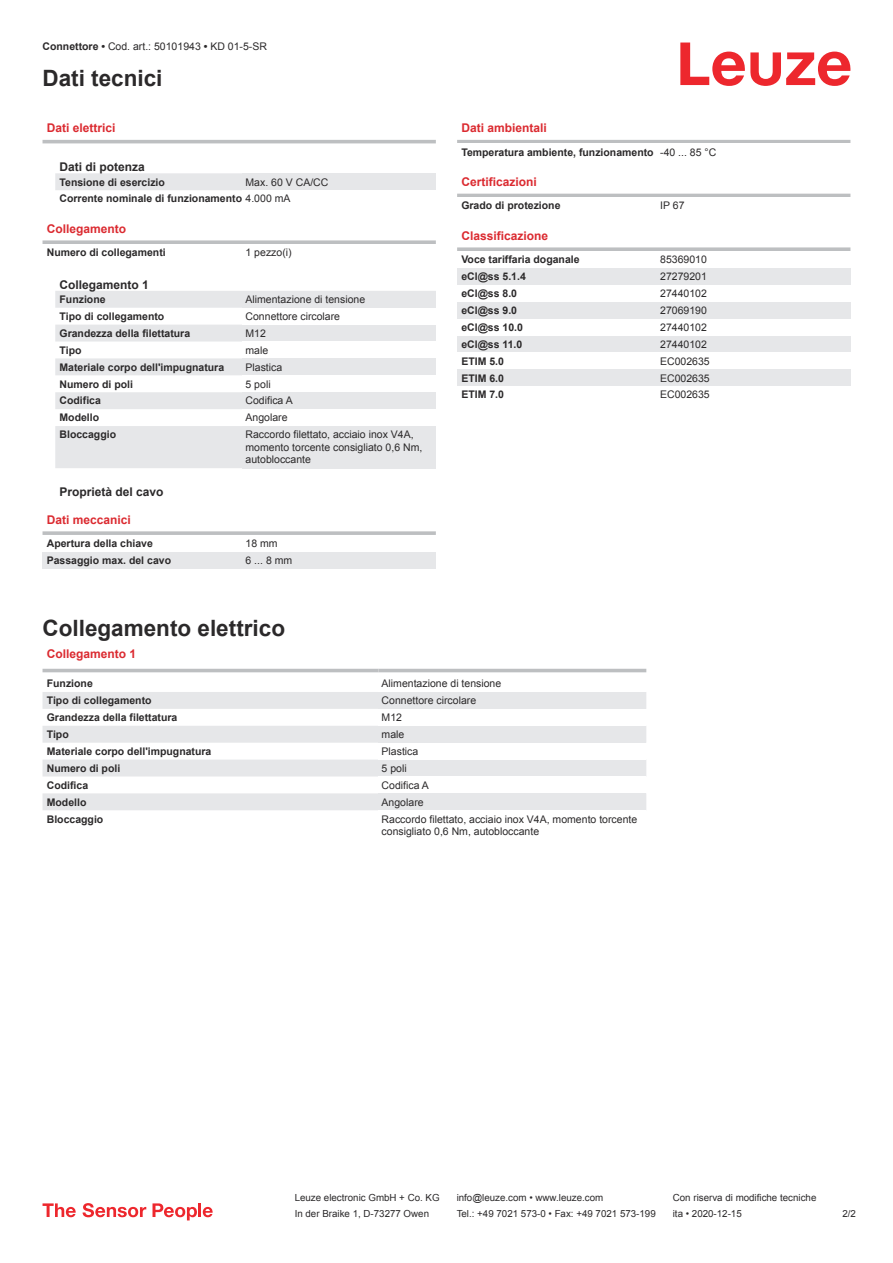
<style>
.page{position:relative;width:893px;height:1263px;background:#fff}
.page>*{position:absolute;margin:0;border:0;box-sizing:border-box;transform-origin:0 0}
.t1{font:700 22.5px "Arial";color:#2b292a}
.t2{font:700 12px "Arial";color:#db2a30}
.t3{font:700 12px "Arial";color:#2b292a}
.t4{font:700 10.5px/17px "Arial";color:#2b292a}
.t5{font:10.5px/12.6px "Arial";color:#2b292a}
.t6{font:9.75px "Arial";color:#2b292a}
.s1{font-weight:700}
.s2{font-weight:400}
</style>
<div class="page">
<svg style="left:680px;top:43px;width:170px;height:43px"></svg>
<svg style="left:55px;top:173px;width:381px;height:296px"></svg>
<hr style="left:43px;top:140px;width:393px;height:3px;background:#bdbfc1">
<div style="left:242px;top:173px;width:194px;height:17px;background:#e6e7e9"></div>
<div style="left:242px;top:190px;width:194px;height:17px;background:#fff"></div>
<div style="left:43px;top:224px;width:393px;height:18px;background:#fff"></div>
<svg style="left:43px;top:240px;width:393px;height:4px;background:#c4c6c7"></svg>
<div style="left:43px;top:244px;width:199px;height:17px;background:#fff"></div>
<div style="left:242px;top:244px;width:194px;height:17px;background:#fff"></div>
<div style="left:242px;top:291px;width:194px;height:17px;background:#e6e7e9"></div>
<div style="left:242px;top:308px;width:194px;height:17px;background:#fff"></div>
<div style="left:242px;top:325px;width:194px;height:16px;background:#e6e7e9"></div>
<div style="left:242px;top:341px;width:194px;height:17px;background:#fff"></div>
<div style="left:242px;top:358px;width:194px;height:17px;background:#e6e7e9"></div>
<div style="left:242px;top:375px;width:194px;height:17px;background:#fff"></div>
<div style="left:242px;top:392px;width:194px;height:17px;background:#e6e7e9"></div>
<div style="left:242px;top:409px;width:194px;height:17px;background:#fff"></div>
<div style="left:242px;top:426px;width:194px;height:42px;background:#e6e7e9"></div>
<svg style="left:43px;top:531px;width:393px;height:4px;background:#c3c5c7"></svg>
<div style="left:43px;top:552px;width:199px;height:17px;background:#e6e7e9"></div>
<div style="left:242px;top:552px;width:194px;height:17px;background:#e6e7e9"></div>
<svg style="left:43px;top:668px;width:603px;height:5px"></svg>
<svg style="left:43px;top:692px;width:335px;height:118px;fill:#e6e7e9"></svg>
<hr style="left:43px;top:669px;width:335px;height:3px;background:#bdbfc1">
<hr style="left:378px;top:669px;width:268px;height:3px;background:#bdbfc1">
<div style="left:378px;top:692px;width:268px;height:17px;background:#e6e7e9"></div>
<div style="left:378px;top:726px;width:268px;height:17px;background:#e6e7e9"></div>
<div style="left:378px;top:759px;width:268px;height:17px;background:#e6e7e9"></div>
<div style="left:378px;top:793px;width:268px;height:17px;background:#e6e7e9"></div>
<hr style="left:457px;top:140px;width:393px;height:3px;background:#bdbfc1">
<hr style="left:457px;top:194px;width:393px;height:3px;background:#bdbfc1">
<svg style="left:457px;top:247px;width:393px;height:4px;background:#c4c6c7"></svg>
<div style="left:457px;top:268px;width:200px;height:17px;background:#e6e7e9"></div>
<div style="left:657px;top:268px;width:193px;height:17px;background:#e6e7e9"></div>
<div style="left:457px;top:302px;width:200px;height:17px;background:#e6e7e9"></div>
<div style="left:657px;top:302px;width:193px;height:17px;background:#e6e7e9"></div>
<div style="left:457px;top:336px;width:200px;height:16px;background:#e6e7e9"></div>
<div style="left:657px;top:336px;width:193px;height:16px;background:#e6e7e9"></div>
<div style="left:457px;top:369px;width:200px;height:17px;background:#e6e7e9"></div>
<div style="left:657px;top:369px;width:193px;height:17px;background:#e6e7e9"></div>
<svg style="left:43px;top:1203px;width:33px;height:14px"></svg>
<svg style="left:83px;top:1203px;width:63px;height:14px"></svg>
<svg style="left:153px;top:1203px;width:44px;height:17px"></svg>
<hr style="left:198px;top:1203px;width:3px;height:14px;background:#ed272d">
<svg style="left:203px;top:1207px;width:10px;height:10px"></svg>
<p class="t5" style="left:43px;top:41px;width:226px"><span class="s1">Connettore •</span> Cod. art.: 50101943 <span class="s1">•</span> KD 01-5-SR</p>
<h1 class="t1" style="left:43px;top:70px;width:122px">Dati tecnici</h1>
<p class="t2" style="left:47px;top:123px;width:70px">Dati elettrici</p>
<p class="t3" style="left:60px;top:162px;width:87px">Dati di potenza</p>
<p class="t4" style="left:60px;top:174px;width:107px">Tensione di esercizio</p>
<p class="t4" style="left:60px;top:174px;width:270px;text-indent:186px"><span class="s2">Max. 60 V CA/CC<br></span>Corrente nominale di funzionamento <span class="s2">4.000 mA</span></p>
<p class="t2" style="left:47px;top:224px;width:81px">Collegamento</p>
<p class="t4" style="left:47px;top:245px;width:121px">Numero di collegamenti</p>
<p class="t5" style="left:246px;top:247px;width:48px">1 pezzo(i)</p>
<p class="t3" style="left:60px;top:280px;width:91px">Collegamento 1</p>
<p class="t4" style="left:60px;top:292px;width:48px">Funzione</p>
<p class="t5" style="left:246px;top:294px;width:121px">Alimentazione di tensione</p>
<p class="t4" style="left:60px;top:309px;width:106px">Tipo di collegamento</p>
<p class="t5" style="left:246px;top:311px;width:96px">Connettore circolare</p>
<p class="t4" style="left:60px;top:326px;width:132px">Grandezza della filettatura</p>
<p class="t5" style="left:246px;top:328px;width:22px">M12</p>
<p class="t4" style="left:60px;top:342px;width:23px">Tipo</p>
<p class="t5" style="left:246px;top:345px;width:24px">male</p>
<p class="t4" style="left:60px;top:359px;width:166px">Materiale corpo dell'impugnatura</p>
<p class="t5" style="left:246px;top:362px;width:38px">Plastica</p>
<p class="t4" style="left:60px;top:376px;width:75px">Numero di poli</p>
<p class="t5" style="left:246px;top:378px;width:27px">5 poli</p>
<p class="t4" style="left:60px;top:393px;width:43px">Codifica</p>
<p class="t5" style="left:246px;top:395px;width:49px">Codifica A</p>
<p class="t4" style="left:60px;top:410px;width:41px">Modello</p>
<p class="t5" style="left:246px;top:412px;width:44px">Angolare</p>
<p class="t4" style="left:60px;top:427px;width:58px">Bloccaggio</p>
<p class="t5" style="left:246px;top:429px;width:178px">Raccordo filettato, acciaio inox V4A, momento torcente consigliato 0,6 Nm, autobloccante</p>
<p class="t3" style="left:60px;top:487px;width:106px">Proprietà del cavo</p>
<p class="t2" style="left:47px;top:515px;width:86px">Dati meccanici</p>
<p class="t4" style="left:47px;top:536px;width:108px">Apertura della chiave</p>
<p class="t5" style="left:246px;top:538px;width:34px">18 mm</p>
<p class="t4" style="left:47px;top:553px;width:126px">Passaggio max. del cavo</p>
<p class="t5" style="left:246px;top:555px;width:48px">6 ... 8 mm</p>
<p class="t2" style="left:461px;top:123px;width:87px">Dati ambientali</p>
<p class="t4" style="left:461px;top:144px;width:256px">Temperatura ambiente, funzionamento <span class="s2">-40 ... 85 °C</span></p>
<p class="t2" style="left:461px;top:177px;width:77px">Certificazioni</p>
<p class="t4" style="left:461px;top:198px;width:101px">Grado di protezione</p>
<p class="t5" style="left:660px;top:200px;width:26px">IP 67</p>
<p class="t2" style="left:461px;top:231px;width:88px">Classificazione</p>
<p class="t4" style="left:461px;top:252px;width:120px">Voce tariffaria doganale</p>
<p class="t5" style="left:660px;top:254px;width:48px">85369010</p>
<p class="t4" style="left:461px;top:269px;width:66px">eCl@ss 5.1.4</p>
<p class="t5" style="left:660px;top:271px;width:48px">27279201</p>
<p class="t4" style="left:461px;top:286px;width:57px">eCl@ss 8.0</p>
<p class="t5" style="left:660px;top:288px;width:48px">27440102</p>
<p class="t4" style="left:461px;top:303px;width:57px">eCl@ss 9.0</p>
<p class="t5" style="left:660px;top:305px;width:48px">27069190</p>
<p class="t4" style="left:461px;top:320px;width:63px">eCl@ss 10.0</p>
<p class="t5" style="left:660px;top:322px;width:48px">27440102</p>
<p class="t4" style="left:461px;top:337px;width:63px">eCl@ss 11.0</p>
<p class="t5" style="left:660px;top:339px;width:48px">27440102</p>
<p class="t4" style="left:461px;top:353px;width:44px">ETIM 5.0</p>
<p class="t5" style="left:660px;top:356px;width:51px">EC002635</p>
<p class="t4" style="left:461px;top:370px;width:44px">ETIM 6.0</p>
<p class="t5" style="left:660px;top:373px;width:51px">EC002635</p>
<p class="t4" style="left:461px;top:387px;width:44px">ETIM 7.0</p>
<p class="t5" style="left:660px;top:389px;width:51px">EC002635</p>
<h1 class="t1" style="left:43px;top:620px;width:244px">Collegamento elettrico</h1>
<p class="t2" style="left:47px;top:649px;width:91px">Collegamento 1</p>
<p class="t4" style="left:47px;top:676px;width:48px">Funzione</p>
<p class="t5" style="left:382px;top:678px;width:121px">Alimentazione di tensione</p>
<p class="t4" style="left:47px;top:693px;width:106px">Tipo di collegamento</p>
<p class="t5" style="left:382px;top:695px;width:96px">Connettore circolare</p>
<p class="t4" style="left:47px;top:710px;width:132px">Grandezza della filettatura</p>
<p class="t5" style="left:382px;top:712px;width:22px">M12</p>
<p class="t4" style="left:47px;top:727px;width:23px">Tipo</p>
<p class="t5" style="left:382px;top:729px;width:24px">male</p>
<p class="t4" style="left:47px;top:744px;width:166px">Materiale corpo dell'impugnatura</p>
<p class="t5" style="left:382px;top:746px;width:38px">Plastica</p>
<p class="t4" style="left:47px;top:760px;width:75px">Numero di poli</p>
<p class="t5" style="left:382px;top:763px;width:27px">5 poli</p>
<p class="t4" style="left:47px;top:777px;width:43px">Codifica</p>
<p class="t5" style="left:382px;top:780px;width:49px">Codifica A</p>
<p class="t4" style="left:47px;top:794px;width:41px">Modello</p>
<p class="t5" style="left:382px;top:796px;width:44px">Angolare</p>
<p class="t4" style="left:47px;top:811px;width:58px">Bloccaggio</p>
<p class="t5" style="left:382px;top:813px;width:257px">Raccordo filettato, acciaio inox V4A, momento torcente consigliato 0,6 Nm, autobloccante</p>
<p class="t6" style="left:295px;top:1194px;width:146px">Leuze electronic GmbH + Co. KG</p>
<p class="t6" style="left:457px;top:1194px;width:148px">info@leuze.com • www.leuze.com</p>
<p class="t6" style="left:673px;top:1194px;width:145px">Con riserva di modifiche tecniche</p>
<p class="t6" style="left:295px;top:1210px;width:136px">In der Braike 1, D-73277 Owen</p>
<p class="t6" style="left:457px;top:1210px;width:201px">Tel.: +49 7021 573-0 • Fax: +49 7021 573-199</p>
<p class="t6" style="left:673px;top:1210px;width:70px">ita • 2020-12-15</p>
<p class="t6" style="left:842px;top:1210px;width:15px">2 /2</p>
</div>
